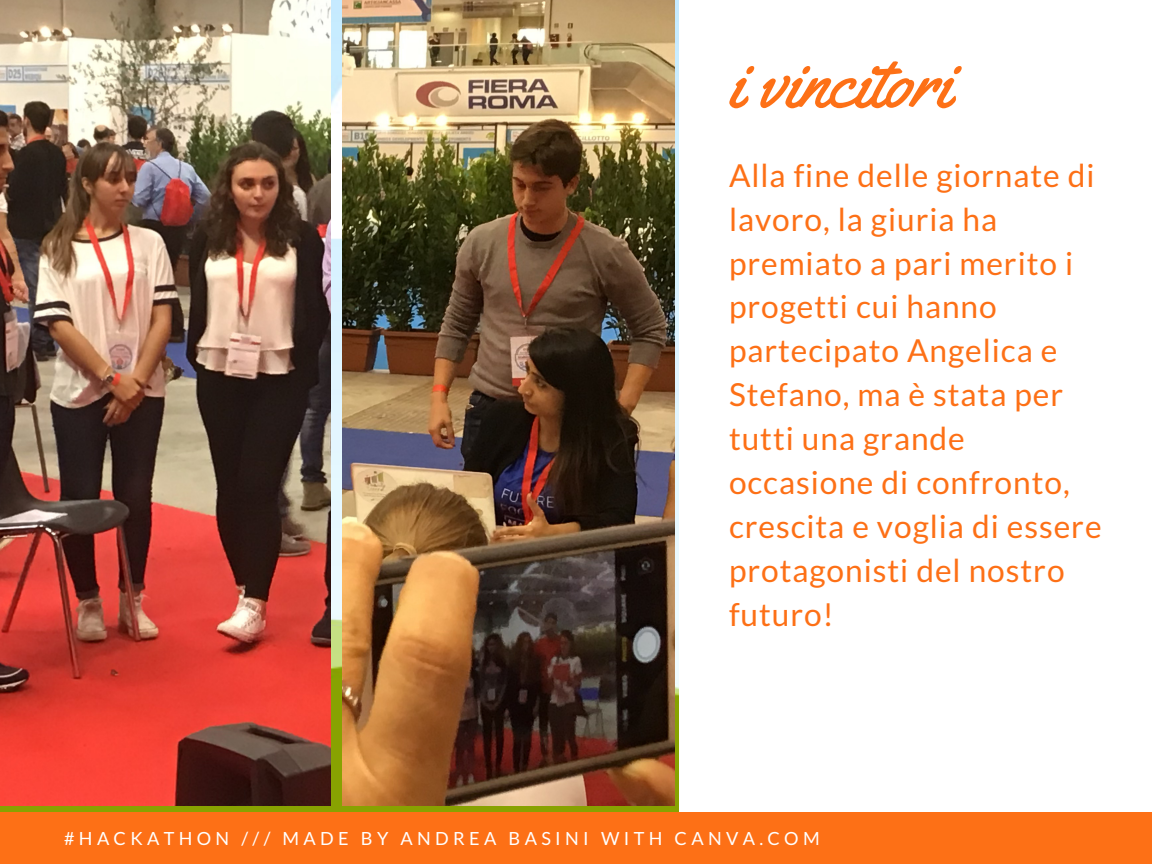
<style>
.page{position:relative;width:1152px;height:864px;background:#fff}
.page>*{position:absolute;margin:0;border:0;box-sizing:border-box;transform-origin:0 0}
.t1{font:72.45px "Yellowtail";color:#fd7016}
.t2{font:31.65px/43.8px "Lato";letter-spacing:.03em;color:#fd7016}
.t3{font:18.15px "Lato";letter-spacing:.24em;color:#fff}
</style>
<div class="page">
<img style="left:0;top:0;width:678px;height:812px">
<div style="left:0;top:812px;width:1152px;height:52px;background:#fd7016"></div>
<img style="left:0;top:0;width:331px;height:806px">
<img style="left:342px;top:0;width:333px;height:806px">
<h1 class="t1" style="left:729px;top:37px;width:224px">i vincitori</h1>
<p class="t2" style="left:729px;top:153px;width:374px">Alla fine delle giornate di lavoro, la giuria ha premiato a pari merito i progetti cui hanno partecipato Angelica e<br>Stefano, ma è stata per tutti una grande occasione di confronto, crescita e voglia di essere protagonisti del nostro futuro!</p>
<p class="t3" style="left:64px;top:827px;width:757px">#HACKATHON /// MADE BY ANDREA BASINI WITH CANVA.COM</p>
</div>
